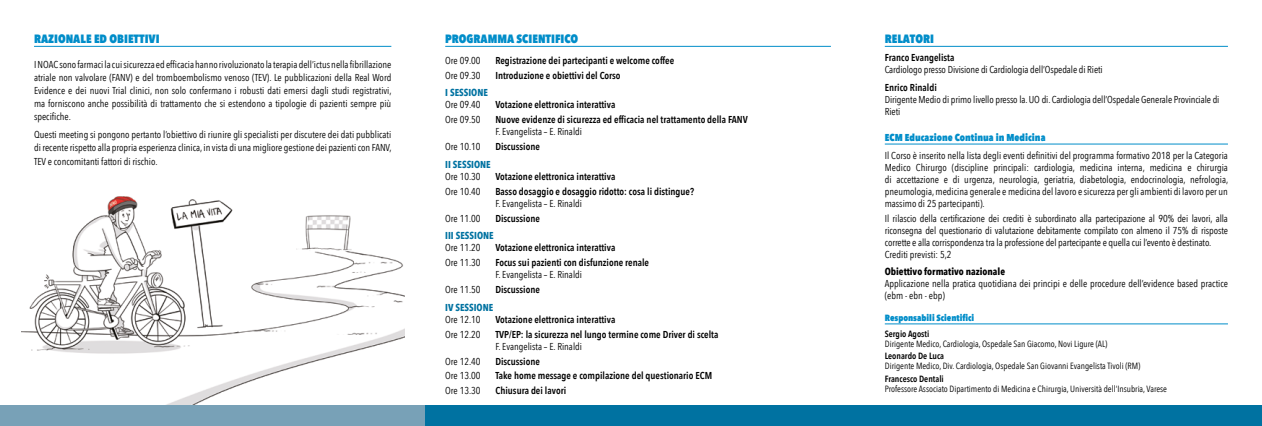
<style>
.page{position:relative;width:1262px;height:426px;background:#fff}
.page>*{position:absolute;margin:0;border:0;box-sizing:border-box;transform-origin:0 0}
.t1{font:800 12px "Avenir Next Condensed";color:#008dc9}
.t2{font:10px/12px "Avenir Next Condensed";letter-spacing:-.01em;color:#000}
.t3{font:600 10px "Avenir Next Condensed";color:#000}
.t4{font:700 10px "Avenir Next Condensed";color:#0072a1}
.t5{font:800 10px "Avenir Next Condensed";color:#008dc9}
.t6{font:700 10px "Avenir Next Condensed";color:#000}
.t7{font:9px "Avenir Next Condensed";color:#000}
.t8{font:600 9px "Avenir Next Condensed";color:#000}
.t9{font:800 9px "Avenir Next Condensed";color:#008dc9}
</style>
<div class="page">
<img style="left:21px;top:196px;width:383px;height:209px">
<hr style="left:445px;top:46px;width:386px;height:1px;background:#008dc9">
<hr style="left:884px;top:46px;width:343px;height:1px;background:#008dc9">
<hr style="left:884px;top:144px;width:343px;height:1px;background:#008dc9">
<hr style="left:884px;top:323px;width:343px;height:1px;background:#008dc9">
<div style="left:0;top:405px;width:425px;height:20px;background:#78a1b7"></div>
<div style="left:425px;top:405px;width:836px;height:20px;background:#0072a1"></div>
<hr style="left:34px;top:46px;width:357px;height:1px;background:#008dc9">
<p class="t1" style="left:34px;top:31px;width:127px">RAZIONALE ED OBIETTIVI</p>
<p class="t2" style="left:34px;top:57px;width:359px;line-height:13px;text-align:justify">I NOAC sono farmaci la cui sicurezza ed efficacia hanno rivoluzionato la terapia dell’ictus nella fibrillazione atriale non valvolare (FANV) e del tromboembolismo venoso (TEV). Le pubblicazioni della Real Word Evidence e dei nuovi Trial clinici, non solo confermano i robusti dati emersi dagli studi registrativi, ma forniscono anche possibilità di trattamento che si estendono a tipologie di pazienti sempre più specifiche.</p>
<p class="t2" style="left:34px;top:128px;width:359px;line-height:13px;text-align:justify">Questi meeting si pongono pertanto l’obiettivo di riunire gli specialisti per discutere dei dati pubblicati di recente rispetto alla propria esperienza clinica, in vista di una migliore gestione dei pazienti con FANV, TEV e concomitanti fattori di rischio.</p>
<p class="t1" style="left:445px;top:31px;width:135px">PROGRAMMA SCIENTIFICO</p>
<p class="t2" style="left:445px;top:54px;width:37px">Ore 09.00</p>
<p class="t3" style="left:495px;top:52px;width:180px">Registrazione dei partecipanti e welcome coffee</p>
<p class="t2" style="left:445px;top:69px;width:37px">Ore 09.30</p>
<p class="t3" style="left:495px;top:66px;width:127px">Introduzione e obiettivi del Corso</p>
<p class="t4" style="left:445px;top:87px;width:44px">I SESSIONE</p>
<p class="t2" style="left:445px;top:98px;width:37px">Ore 09.40</p>
<p class="t3" style="left:495px;top:96px;width:121px">Votazione elettronica interattiva</p>
<p class="t2" style="left:445px;top:113px;width:37px">Ore 09.50</p>
<p class="t3" style="left:495px;top:111px;width:254px">Nuove evidenze di sicurezza ed efficacia nel trattamento della FANV</p>
<p class="t2" style="left:495px;top:125px;width:88px">F. Evangelista – E. Rinaldi</p>
<p class="t2" style="left:445px;top:140px;width:37px">Ore 10.10</p>
<p class="t3" style="left:495px;top:138px;width:46px">Discussione</p>
<p class="t4" style="left:445px;top:158px;width:47px">II SESSIONE</p>
<p class="t2" style="left:445px;top:170px;width:37px">Ore 10.30</p>
<p class="t3" style="left:495px;top:167px;width:121px">Votazione elettronica interattiva</p>
<p class="t2" style="left:445px;top:184px;width:37px">Ore 10.40</p>
<p class="t3" style="left:495px;top:182px;width:200px">Basso dosaggio e dosaggio ridotto: cosa li distingue?</p>
<p class="t2" style="left:495px;top:196px;width:88px">F. Evangelista – E. Rinaldi</p>
<p class="t2" style="left:445px;top:211px;width:37px">Ore 11.00</p>
<p class="t3" style="left:495px;top:209px;width:46px">Discussione</p>
<p class="t4" style="left:445px;top:229px;width:50px">III SESSIONE</p>
<p class="t2" style="left:445px;top:241px;width:37px">Ore 11.20</p>
<p class="t3" style="left:495px;top:239px;width:121px">Votazione elettronica interattiva</p>
<p class="t2" style="left:445px;top:256px;width:37px">Ore 11.30</p>
<p class="t3" style="left:495px;top:254px;width:155px">Focus sui pazienti con disfunzione renale</p>
<p class="t2" style="left:495px;top:268px;width:88px">F. Evangelista – E. Rinaldi</p>
<p class="t2" style="left:445px;top:283px;width:37px">Ore 11.50</p>
<p class="t3" style="left:495px;top:280px;width:46px">Discussione</p>
<p class="t4" style="left:445px;top:301px;width:49px">IV SESSIONE</p>
<p class="t2" style="left:445px;top:312px;width:37px">Ore 12.10</p>
<p class="t3" style="left:495px;top:310px;width:121px">Votazione elettronica interattiva</p>
<p class="t2" style="left:445px;top:327px;width:37px">Ore 12.20</p>
<p class="t3" style="left:495px;top:325px;width:224px">TVP/EP: la sicurezza nel lungo termine come Driver di scelta</p>
<p class="t2" style="left:495px;top:339px;width:88px">F. Evangelista – E. Rinaldi</p>
<p class="t2" style="left:445px;top:354px;width:37px">Ore 12.40</p>
<p class="t3" style="left:495px;top:352px;width:46px">Discussione</p>
<p class="t2" style="left:445px;top:369px;width:37px">Ore 13.00</p>
<p class="t3" style="left:495px;top:367px;width:218px">Take home message e compilazione del questionario ECM</p>
<p class="t2" style="left:445px;top:384px;width:37px">Ore 13.30</p>
<p class="t3" style="left:495px;top:381px;width:72px">Chiusura dei lavori</p>
<p class="t1" style="left:884px;top:31px;width:51px">RELATORI</p>
<p class="t3" style="left:884px;top:49px;width:71px">Franco Evangelista</p>
<p class="t2" style="left:884px;top:63px;width:219px">Cardiologo presso Divisione di Cardiologia dell’Ospedale di Rieti</p>
<p class="t3" style="left:884px;top:78px;width:54px">Enrico Rinaldi</p>
<p class="t2" style="left:884px;top:93px;width:336px">Dirigente Medio di primo livello presso la. UO di. Cardiologia dell’Ospedale Generale Provinciale di<br>Rieti</p>
<p class="t5" style="left:884px;top:131px;width:162px">ECM Educazione Continua in Medicina</p>
<p class="t2" style="left:884px;top:148px;width:345px;text-align:justify">Il Corso è inserito nella lista degli eventi definitivi del programma formativo 2018 per la Categoria Medico Chirurgo (discipline principali: cardiologia, medicina interna, medicina e chirurgia di accettazione e di urgenza, neurologia, geriatria, diabetologia, endocrinologia, nefrologia, pneumologia, medicina generale e medicina del lavoro e sicurezza per gli ambienti di lavoro per un massimo di 25 partecipanti).</p>
<p class="t2" style="left:884px;top:211px;width:344px">Il rilascio della certificazione dei crediti è subordinato alla partecipazione al 90% dei lavori, alla riconsegna del questionario di valutazione debitamente compilato con almeno il 75% di risposte corrette e alla corrispondenza tra la professione del partecipante e quella cui l’evento è destinato.<br>Crediti previsti: 5,2</p>
<p class="t6" style="left:884px;top:265px;width:122px">Obiettivo formativo nazionale</p>
<p class="t2" style="left:884px;top:277px;width:345px">Applicazione nella pratica quotidiana dei principi e delle procedure dell’evidence based practice (ebm - ebn - ebp)</p>
<p class="t9" style="left:884px;top:311px;width:91px">Responsabili Scientifici</p>
<p class="t8" style="left:884px;top:325px;width:46px">Sergio Agosti</p>
<p class="t7" style="left:884px;top:335px;width:224px">Dirigente Medico, Cardiologia, Ospedale San Giacomo, Novi Ligure (AL)</p>
<p class="t8" style="left:884px;top:348px;width:61px">Leonardo De Luca</p>
<p class="t7" style="left:884px;top:358px;width:257px">Dirigente Medico, Div. Cardiologia, Ospedale San Giovanni Evangelista Tivoli (RM)</p>
<p class="t8" style="left:884px;top:371px;width:61px">Francesco Dentali</p>
<p class="t7" style="left:884px;top:381px;width:284px">Professore Associato Dipartimento di Medicina e Chirurgia, Università dell’Insubria, Varese</p>
</div>
